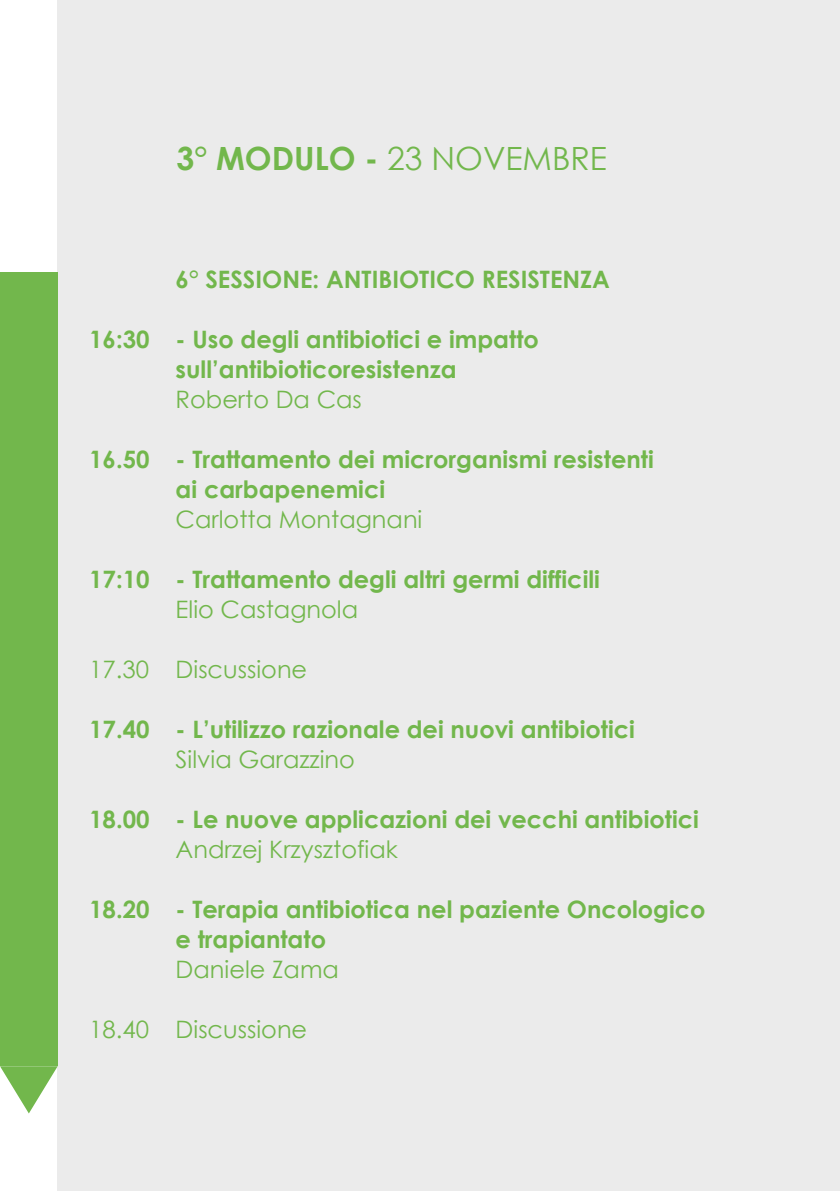
<style>
.page{position:relative;width:840px;height:1191px;background:#fff}
.page>*{position:absolute;margin:0;border:0;box-sizing:border-box;transform-origin:0 0}
.t1{font:32px "Century Gothic";color:#72b74c}
.t2{font:700 24px/30px "Century Gothic";color:#72b74c}
.t3{font:24px "Century Gothic";color:#72b74c}
.s1{font-weight:700}
</style>
<div class="page">
<div style="left:58px;top:0;width:781px;height:1191px;background:#ebebeb"></div>
<div style="left:0;top:272px;width:58px;height:794px;background:#72b74c"></div>
<svg style="left:0;top:1066px;width:58px;height:47px"></svg>
<h1 class="t1" style="left:176px;top:138px;width:432px"><span class="s1">3° MODULO -</span> 23 NOVEMBRE</h1>
<p class="t2" style="left:89px;top:323px;width:62px">16:30</p>
<p class="t2" style="left:89px;top:443px;width:62px">16.50</p>
<p class="t2" style="left:89px;top:563px;width:62px">17:10</p>
<p class="t3" style="left:89px;top:654px;width:61px">17.30</p>
<p class="t2" style="left:89px;top:713px;width:62px">17.40</p>
<p class="t2" style="left:89px;top:803px;width:62px">18.00</p>
<p class="t2" style="left:89px;top:893px;width:62px">18.20</p>
<p class="t3" style="left:89px;top:1014px;width:61px">18.40</p>
<p class="t2" style="left:175px;top:263px;width:435px">6° SESSIONE: ANTIBIOTICO RESISTENZA</p>
<p class="t2" style="left:175px;top:323px;width:364px">- Uso degli antibiotici e impatto sull’antibioticoresistenza</p>
<p class="t3" style="left:175px;top:384px;width:188px">Roberto Da Cas</p>
<p class="t2" style="left:175px;top:443px;width:479px">- Trattamento dei microrganismi resistenti ai carbapenemici</p>
<p class="t3" style="left:175px;top:504px;width:248px">Carlotta Montagnani</p>
<p class="t2" style="left:175px;top:563px;width:425px">- Trattamento degli altri germi difficili</p>
<p class="t3" style="left:175px;top:594px;width:184px">Elio Castagnola</p>
<p class="t3" style="left:175px;top:654px;width:133px">Discussione</p>
<p class="t2" style="left:175px;top:713px;width:460px">- L’utilizzo razionale dei nuovi antibiotici</p>
<p class="t3" style="left:175px;top:744px;width:181px">Silvia Garazzino</p>
<p class="t2" style="left:175px;top:803px;width:524px">- Le nuove applicazioni dei vecchi antibiotici</p>
<p class="t3" style="left:175px;top:834px;width:223px">Andrzej Krzysztofiak</p>
<p class="t2" style="left:175px;top:893px;width:531px">- Terapia antibiotica nel paziente Oncologico e trapiantato</p>
<p class="t3" style="left:175px;top:954px;width:165px">Daniele Zama</p>
<p class="t3" style="left:175px;top:1014px;width:133px">Discussione</p>
</div>
